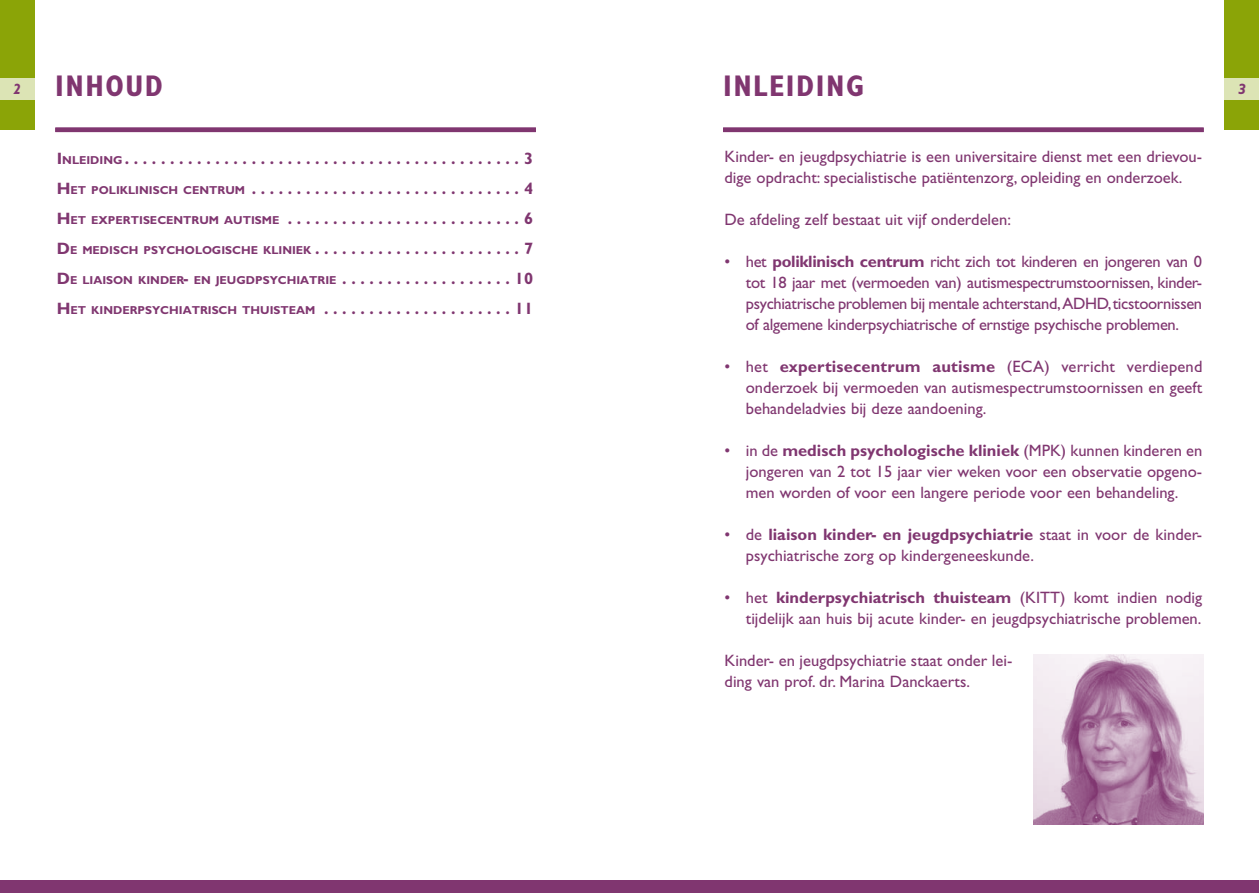
<style>
.page{position:relative;width:1259px;height:893px;background:#fff}
.page>*{position:absolute;margin:0;border:0;box-sizing:border-box;transform-origin:0 0}
.t1{font:700 condensed 30px "Gill Sans Std";letter-spacing:.05em;color:#803670}
.t2{font:16.5px/21px "Gill Sans Std";color:#803670}
.t3{font:700 16.5px/30px "Gill Sans Std";color:#803670;text-align:justify}
.t4{font:italic 700 15px "Gill Sans Std";color:#803670}
.t5{font:700 11.55px "Gill Sans Std";color:#803670}
.s1{font-size:11.55px}
.s2{font-size:16.5px}
.s3{font-weight:700}
</style>
<div class="page">
<div style="left:0;top:0;width:34px;height:130px;background:#8ba407"></div>
<div style="left:0;top:79px;width:34px;height:21px;background:#dce4b5"></div>
<div style="left:1225px;top:0;width:34px;height:130px;background:#8ba407"></div>
<div style="left:1225px;top:79px;width:34px;height:21px;background:#dce4b5"></div>
<hr style="left:723px;top:128px;width:480px;height:4px;background:#803670">
<div style="left:0;top:880px;width:1259px;height:13px;background:#803670"></div>
<hr style="left:55px;top:128px;width:481px;height:4px;background:#803670">
<img style="left:1033px;top:655px;width:170px;height:170px">
<p class="t4" style="left:13px;top:81px;width:9px">2</p>
<h1 class="t1" style="left:723px;top:68px;width:142px">INLEIDING</h1>
<p class="t4" style="left:1238px;top:81px;width:9px">3</p>
<h1 class="t1" style="left:55px;top:68px;width:109px">INHOUD</h1>
<p class="t3" style="left:57px;top:143px;width:478px">I<span class="s1">NLEIDING</span> . . . . . . . . . . . . . . . . . . . . . . . . . . . . . . . . . . . . . . . . . . . . 3<br>H<span class="s1">ET POLIKLI NISCH CENTRUM</span> . . . . . . . . . . . . . . . . . . . . . . . . . . . . . . 4<br>H<span class="s1">ET EXPERTISECENTRUM AUTISME</span> . . . . . . . . . . . . . . . . . . . . . . . . . . 6</p>
<p class="t5" style="left:57px;top:243px;width:478px"><span class="s2">D</span>E MEDISCH PSYCHOLOGISCHE KLINIEK <span class="s2">. . . . . . . . . . . . . . . . . . . . . . . 7</span></p>
<p class="t5" style="left:57px;top:273px;width:478px"><span class="s2">D</span>E LIAISON KI NDER<span class="s2">-</span> EN JEUGDPSYCHIATRI E <span class="s2">. . . . . . . . . . . . . . . . . . . 10</span></p>
<p class="t5" style="left:57px;top:303px;width:478px"><span class="s2">H</span>ET KI NDERPSYCHIATRISCH THUISTEAM <span class="s2">. . . . . . . . . . . . . . . . . . . . . 11</span></p>
<p class="t2" style="left:724px;top:146px;width:479px">Kinder- en jeugdpsychiatrie is een universitaire dienst met een drievou&shy;dige opdracht: specialistische patiëntenzorg, opleiding en onderzoek.</p>
<p class="t2" style="left:724px;top:209px;width:288px">De afdeling zelf bestaat uit vijf onderdelen:</p>
<p class="t2" style="left:746px;top:251px;width:458px;text-align:justify;text-indent:-21px">• het <span class="s3">poliklinisch centrum</span> richt zich tot kinderen en jongeren van 0 tot 18 jaar met (vermoeden van) autismespectrumstoornissen, kinder&shy;psychiatrische problemen bij mentale achterstand,ADHD, ticstoornissen of algemene kinderpsychiatrische of ernstige psychische problemen.</p>
<p class="t2" style="left:746px;top:356px;width:458px;text-align:justify;text-indent:-21px">• het <span class="s3">expertisecentrum autisme</span> (ECA) verricht verdiepend onderzoek bij vermoeden van autismespectrumstoornissen en geeft behandeladvies bij deze aandoening.</p>
<p class="t2" style="left:746px;top:440px;width:458px;text-align:justify;text-indent:-21px">• in de <span class="s3">medisch psychologische kliniek</span> (MPK) kunnen kinderen en jongeren van 2 tot 15 jaar vier weken voor een observatie opgeno&shy;men worden of voor een langere periode voor een behandeling.</p>
<p class="t2" style="left:746px;top:524px;width:458px;text-indent:-21px">• de <span class="s3">liaison kinder- en jeugdpsychiatrie</span> staat in voor de kinder&shy;psychiatrische zorg op kindergeneeskunde.</p>
<p class="t2" style="left:724px;top:587px;width:479px;text-align:right">• het <span class="s3">kinderpsychiatrisch thuisteam</span> (KITT) komt indien nodig tijdelijk aan huis bij acute kinder- en jeugdpsychiatrische problemen.</p>
<p class="t2" style="left:724px;top:650px;width:289px">Kinder- en jeugdpsychiatrie staat onder lei&shy;ding van prof. dr. Marina Danckaerts.</p>
</div>
